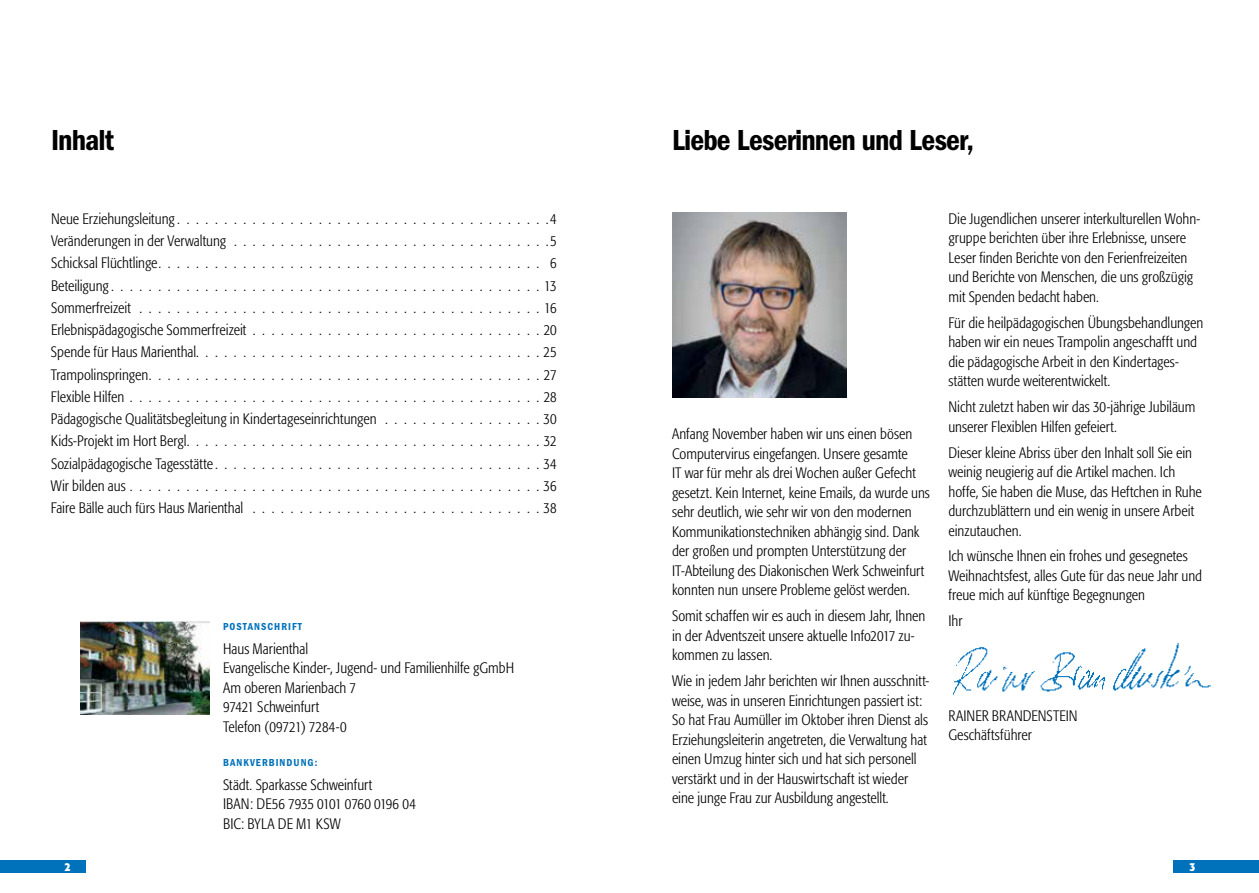
<style>
.page{position:relative;width:1259px;height:893px;background:#fff}
.page>*{position:absolute;margin:0;border:0;box-sizing:border-box;transform-origin:0 0}
.t1{font:600 condensed 30px "Franklin Gothic";letter-spacing:-.03em;color:#000}
.t2{font:300 condensed 15px/19.5px "Formata";color:#000}
.t3{font:700 condensed 12px "Formata";color:#fff}
.t4{font:600 condensed 10.5px "Franklin Gothic";letter-spacing:.1em;color:#0072bc}
</style>
<div class="page">
<img style="left:80px;top:622px;width:129px;height:93px">
<img style="left:953px;top:643px;width:258px;height:52px">
<img style="left:672px;top:213px;width:175px;height:184px">
<div style="left:1173px;top:860px;width:86px;height:13px;background:#0072bc"></div>
<div style="left:0;top:860px;width:85px;height:13px;background:#0072bc"></div>
<h1 class="t1" style="left:51px;top:125px;width:64px">Inhalt</h1>
<p class="t2" style="left:51px;top:208px;width:507px;line-height:22.2px;text-align:justify">Neue Erziehungsleitung . . . . . . . . . . . . . . . . . . . . . . . . . . . . . . . . . . . . . . . .4<br>Veränderungen in der Verwaltung . . . . . . . . . . . . . . . . . . . . . . . . . . . . . . . . . .5<br>Schicksal Flüchtlinge. . . . . . . . . . . . . . . . . . . . . . . . . . . . . . . . . . . . . . . . . 6<br>Beteiligung . . . . . . . . . . . . . . . . . . . . . . . . . . . . . . . . . . . . . . . . . . . . . . 13<br>Sommerfreizeit . . . . . . . . . . . . . . . . . . . . . . . . . . . . . . . . . . . . . . . . . . . 16<br>Erlebnispädagogische Sommerfreizeit . . . . . . . . . . . . . . . . . . . . . . . . . . . . . . . 20<br>Spende für Haus Marienthal. . . . . . . . . . . . . . . . . . . . . . . . . . . . . . . . . . . . . 25<br>Trampolinspringen. . . . . . . . . . . . . . . . . . . . . . . . . . . . . . . . . . . . . . . . . . 27<br>Flexible Hilfen . . . . . . . . . . . . . . . . . . . . . . . . . . . . . . . . . . . . . . . . . . . . 28<br>Pädagogische Qualitätsbegleitung in Kindertageseinrichtungen . . . . . . . . . . . . . . . . . 30<br>Kids-Projekt im Hort Bergl. . . . . . . . . . . . . . . . . . . . . . . . . . . . . . . . . . . . . . 32<br>Sozialpädagogische Tagesstätte . . . . . . . . . . . . . . . . . . . . . . . . . . . . . . . . . . . 34<br>Wir bilden aus . . . . . . . . . . . . . . . . . . . . . . . . . . . . . . . . . . . . . . . . . . . . 36<br>Faire Bälle auch fürs Haus Marienthal . . . . . . . . . . . . . . . . . . . . . . . . . . . . . . . 38</p>
<p class="t4" style="left:223px;top:621px;width:80px">POSTANSCHRIFT</p>
<p class="t2" style="left:223px;top:639px;width:292px">Haus Marienthal<br>Evangelische Kinder-, Jugend- und Familienhilfe gGmbH<br>Am oberen Marienbach 7<br>97421 Schweinfurt<br>Telefon (09721) 7284-0</p>
<p class="t4" style="left:223px;top:757px;width:96px">BANKVERBINDUNG:</p>
<p class="t2" style="left:223px;top:775px;width:194px">Städt. Sparkasse Schweinfurt<br>IBAN: DE56 7935 0101 0760 0196 04<br>BIC: BYLA DE M1 KSW</p>
<h1 class="t1" style="left:672px;top:125px;width:303px">Liebe Leserinnen und Leser,</h1>
<p class="t2" style="left:672px;top:425px;width:259px">Anfang November haben wir uns einen bösen Computervirus eingefangen. Unsere gesamte<br>IT war für mehr als drei Wochen außer Gefecht gesetzt. Kein Internet, keine Emails, da wurde uns sehr deutlich, wie sehr wir von den modernen Kommunikationstechniken abhängig sind. Dank der großen und prompten Unterstützung der IT-Abteilung des Diakonischen Werk Schweinfurt konnten nun unsere Probleme gelöst werden.</p>
<p class="t2" style="left:672px;top:607px;width:255px">Somit schaffen wir es auch in diesem Jahr, Ihnen in der Adventszeit unsere aktuelle Info2017 zu&shy;kommen zu lassen.</p>
<p class="t2" style="left:672px;top:671px;width:259px">Wie in jedem Jahr berichten wir Ihnen ausschnitt&shy;weise, was in unseren Einrichtungen passiert ist:<br>So hat Frau Aumüller im Oktober ihren Dienst als Erziehungsleiterin angetreten, die Verwaltung hat einen Umzug hinter sich und hat sich personell verstärkt und in der Hauswirtschaft ist wieder eine junge Frau zur Ausbildung angestellt.</p>
<p class="t2" style="left:948px;top:209px;width:253px">Die Jugendlichen unserer interkulturellen Wohn&shy;gruppe berichten über ihre Erlebnisse, unsere Leser finden Berichte von den Ferienfreizeiten und Berichte von Menschen, die uns großzügig mit Spenden bedacht haben.</p>
<p class="t2" style="left:948px;top:313px;width:256px">Für die heilpädagogischen Übungsbehandlungen haben wir ein neues Trampolin angeschafft und die pädagogische Arbeit in den Kindertages&shy;stätten wurde weiterentwickelt.</p>
<p class="t2" style="left:948px;top:398px;width:248px">Nicht zuletzt haben wir das 30-jährige Jubiläum unserer Flexiblen Hilfen gefeiert.</p>
<p class="t2" style="left:948px;top:443px;width:255px">Dieser kleine Abriss über den Inhalt soll Sie ein weinig neugierig auf die Artikel machen. Ich hoffe, Sie haben die Muse, das Heftchen in Ruhe durchzublättern und ein wenig in unsere Arbeit einzutauchen.</p>
<p class="t2" style="left:948px;top:547px;width:255px">Ich wünsche Ihnen ein frohes und gesegnetes<br>Weihnachtsfest, alles Gute für das neue Jahr und freue mich auf künftige Begegnungen</p>
<p class="t2" style="left:948px;top:612px;width:16px">Ihr</p>
<p class="t2" style="left:948px;top:706px;width:131px">RAINER BRANDENSTEIN<br>Geschäftsführer</p>
<p class="t3" style="left:65px;top:861px;width:8px">2</p>
<p class="t3" style="left:1189px;top:861px;width:7px">3</p>
</div>
